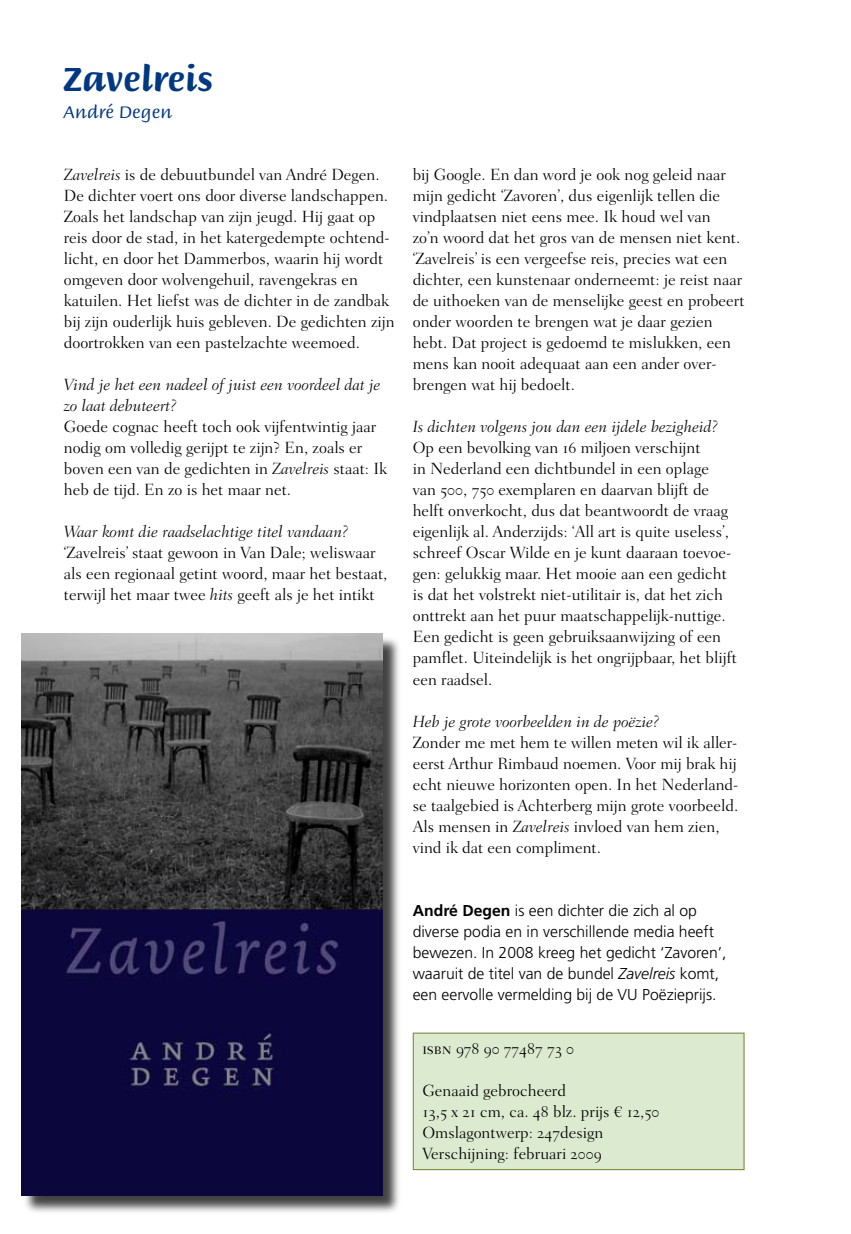
<style>
.page{position:relative;width:851px;height:1234px;background:#fff}
.page>*{position:absolute;margin:0;border:0;box-sizing:border-box;transform-origin:0 0}
.t1{font:700 36px "Briem Script Std";color:#003882}
.t2{font:18px "Briem Script Std";color:#003882}
.t3{font:300 16.5px/21px "Fairfield LT Std";color:#000}
.t4{font:italic 300 16.5px/21px "Fairfield LT Std";color:#000}
.t5{font:300 15.75px/21px "Frutiger LT Std";color:#000}
.s1{font-style:italic}
.s2{font-weight:700}
</style>
<div class="page">
<div style="left:413px;top:1032px;width:331px;height:137px;background:#dcebd0"></div>
<div style="left:412px;top:1032px;width:332px;height:137px;border:1px solid #7d8d41"></div>
<div style="left:23px;top:635px;width:379px;height:579px;background:#000;opacity:.75"></div>
<img style="left:21px;top:633px;width:361px;height:561px">
<h1 class="t1" style="left:64px;top:59px;width:151px">Zavelreis</h1>
<p class="t2" style="left:64px;top:102px;width:110px">André Degen</p>
<p class="t3" style="left:64px;top:164px;width:332px"><span class="s1">Zavelreis</span> is de debuutbundel van André Degen.<br>De dichter voert ons door diverse landschappen.<br>Zoals het landschap van zijn jeugd. Hij gaat op reis door de stad, in het katergedempte ochtend&shy;licht, en door het Dammerbos, waarin hij wordt omgeven door wolvengehuil, ravengekras en katuilen. Het liefst was de dichter in de zandbak bij zijn ouderlijk huis gebleven. De gedichten zijn doortrokken van een pastelzachte weemoed.</p>
<p class="t4" style="left:64px;top:374px;width:318px">Vind je het een nadeel of juist een voordeel dat je zo laat debuteert?</p>
<p class="t3" style="left:64px;top:416px;width:325px">Goede cognac heeft toch ook vijfentwintig jaar nodig om volledig gerijpt te zijn? En, zoals er boven een van de gedichten in <span class="s1">Zavelreis</span> staat: Ik heb de tijd. En zo is het maar net.</p>
<p class="t4" style="left:64px;top:521px;width:286px">Waar komt die raadselachtige titel vandaan?</p>
<p class="t3" style="left:64px;top:542px;width:325px">‘Zavelreis’ staat gewoon in Van Dale; weliswaar als een regionaal getint woord, maar het bestaat, terwijl het maar twee <span class="s1">hits</span> geeft als je het intikt</p>
<p class="t3" style="left:412px;top:164px;width:333px">bij Google. En dan word je ook nog geleid naar mijn gedicht ‘Zavoren’, dus eigenlijk tellen die vindplaatsen niet eens mee. Ik houd wel van<br>zo’n woord dat het gros van de mensen niet kent. ‘Zavelreis’ is een vergeefse reis, precies wat een dichter, een kunstenaar onderneemt: je reist naar de uithoeken van de menselijke geest en probeert onder woorden te brengen wat je daar gezien hebt. Dat project is gedoemd te mislukken, een mens kan nooit adequaat aan een ander over&shy;brengen wat hij bedoelt.</p>
<p class="t4" style="left:412px;top:416px;width:307px">Is dichten volgens jou dan een ijdele bezigheid?</p>
<p class="t3" style="left:412px;top:437px;width:326px">Op een bevolking van 16 miljoen verschijnt<br>in Nederland een dichtbundel in een oplage<br>van 500, 750 exemplaren en daarvan blijft de helft onverkocht, dus dat beantwoordt de vraag eigenlijk al. Anderzijds: ‘All art is quite useless’, schreef Oscar Wilde en je kunt daaraan toevoe&shy;gen: gelukkig maar. Het mooie aan een gedicht is dat het volstrekt niet-utilitair is, dat het zich onttrekt aan het puur maatschappelijk-nuttige.<br>Een gedicht is geen gebruiksaanwijzing of een pamflet. Uiteindelijk is het ongrijpbaar, het blijft een raadsel.</p>
<p class="t4" style="left:412px;top:710px;width:248px">Heb je grote voorbeelden in de poëzie?</p>
<p class="t3" style="left:412px;top:731px;width:327px">Zonder me met hem te willen meten wil ik aller&shy;eerst Arthur Rimbaud noemen. Voor mij brak hij echt nieuwe horizonten open. In het Nederland&shy;se taalgebied is Achterberg mijn grote voorbeeld.<br>Als mensen in <span class="s1">Zavelreis</span> invloed van hem zien, vind ik dat een compliment.</p>
<p class="t5" style="left:412px;top:899px;width:315px"><span class="s2">André Degen</span> is een dichter die zich al op diverse podia en in verschillende media heeft bewezen. In 2008 kreeg het gedicht ‘Zavoren’, waaruit de titel van de bundel <span class="s1">Zavelreis</span> komt, een eervolle vermelding bij de VU Poëzieprijs.</p>
<p class="t3" style="left:422px;top:1038px;width:153px">isbn 978 90 77487 73 0</p>
<p class="t3" style="left:422px;top:1080px;width:238px">Genaaid gebrocheerd<br>13,5 x 21 cm, ca. 48 blz. prijs € 12,50<br>Omslagontwerp: 247design<br>Verschijning: februari 2009</p>
</div>
